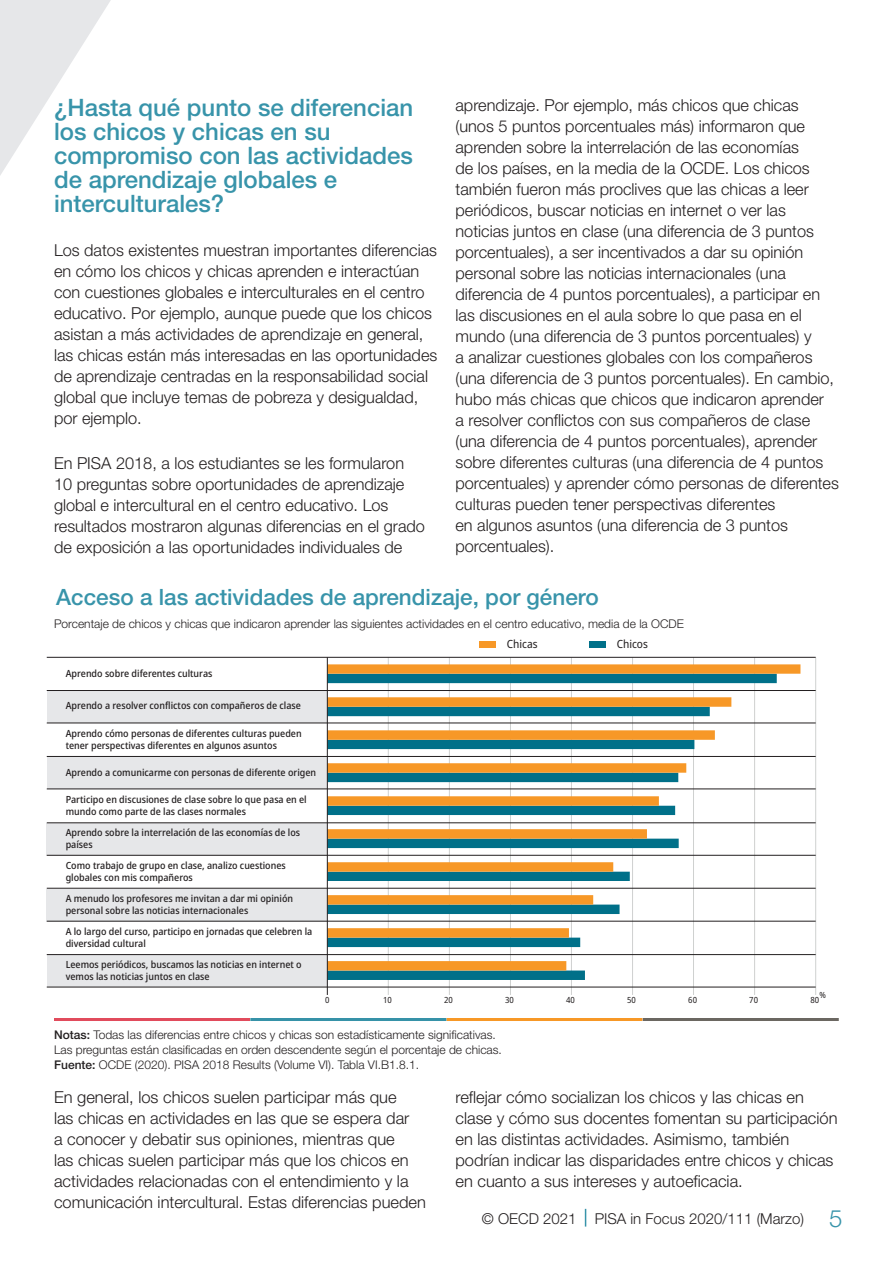
<style>
.page{position:relative;width:893px;height:1263px;background:#fff}
.page>*{position:absolute;margin:0;border:0;box-sizing:border-box;transform-origin:0 0}
.titre_1{font:500 24px/24px "Helvetica Neue LT Std";color:#3894aa}
.Titre_graph{font:500 22.5px "Helvetica Neue LT Std";color:#3894aa}
.titre_1-2{font:300 16.5px/21px "Helvetica Neue LT Std";color:#231f20}
.t1{font:300 15px "Helvetica Neue LT Std";color:#231f20}
.Source{font:300 12px "Helvetica Neue LT Std";color:#231f20}
.t2{font:semi-condensed 11.25px "Noto Sans";color:#231f20}
.t3{font:500 semi-condensed 9.9px/11.9px "Noto Sans";color:#231f20}
.t4{font:semi-condensed 8.4px "Noto Sans";color:#231f20}
.s1{font-weight:500}
.s2{font-size:24px;color:#3894aa}
</style>
<div class="page">
<svg style="left:0;top:0;width:111px;height:175px"></svg>
<svg style="left:585px;top:1209px;width:1px;height:17px"></svg>
<hr style="left:54px;top:1018px;width:196px;height:3px;background:#e14b5c">
<hr style="left:446px;top:1018px;width:196px;height:3px;background:#f79826">
<hr style="left:250px;top:1018px;width:196px;height:3px;background:#3692a8">
<hr style="left:643px;top:1018px;width:196px;height:3px;background:#6b6761">
<div style="left:47px;top:954px;width:280px;height:33px;background:#e6e7e9"></div>
<div style="left:46px;top:889px;width:281px;height:32px;background:#e6e7e9"></div>
<div style="left:46px;top:823px;width:281px;height:32px;background:#e6e7e9"></div>
<div style="left:47px;top:756px;width:280px;height:33px;background:#e6e7e9"></div>
<div style="left:47px;top:690px;width:280px;height:33px;background:#e6e7e9"></div>
<hr style="left:815px;top:657px;width:1px;height:338px;background:#cfd1d0">
<hr style="left:754px;top:657px;width:1px;height:338px;background:#cfd1d0">
<hr style="left:693px;top:657px;width:1px;height:338px;background:#cfd1d0">
<hr style="left:632px;top:657px;width:1px;height:338px;background:#cfd1d0">
<hr style="left:571px;top:657px;width:1px;height:338px;background:#cfd1d0">
<hr style="left:510px;top:657px;width:1px;height:338px;background:#cfd1d0">
<hr style="left:449px;top:657px;width:1px;height:338px;background:#cfd1d0">
<hr style="left:388px;top:657px;width:1px;height:338px;background:#cfd1d0">
<svg style="left:328px;top:970px;width:257px;height:10px;background:#137587"></svg>
<svg style="left:328px;top:664px;width:472px;height:306px"></svg>
<hr style="left:47px;top:987px;width:769px;height:1px;background:#231f20">
<hr style="left:47px;top:954px;width:769px;height:1px;background:#231f20">
<hr style="left:47px;top:921px;width:769px;height:1px;background:#231f20">
<hr style="left:47px;top:888px;width:769px;height:1px;background:#231f20">
<hr style="left:47px;top:855px;width:769px;height:1px;background:#231f20">
<hr style="left:47px;top:822px;width:769px;height:1px;background:#231f20">
<hr style="left:47px;top:789px;width:769px;height:1px;background:#231f20">
<hr style="left:47px;top:756px;width:769px;height:1px;background:#231f20">
<hr style="left:47px;top:723px;width:769px;height:1px;background:#231f20">
<hr style="left:47px;top:690px;width:769px;height:1px;background:#231f20">
<hr style="left:47px;top:657px;width:769px;height:1px;background:#231f20">
<div style="left:480px;top:641px;width:16px;height:7px;background:#f79827"></div>
<div style="left:590px;top:641px;width:16px;height:7px;background:#007089"></div>
<hr style="left:327px;top:657px;width:1px;height:338px;background:#231f20">
<p class="titre_1" style="left:54px;top:95px;width:361px">¿Hasta qué punto se diferencian los chicos y chicas en su compromiso con las actividades de aprendizaje globales e interculturales?</p>
<p class="titre_1-2" style="left:54px;top:240px;width:385px">Los datos existentes muestran importantes diferencias en cómo los chicos y chicas aprenden e interactúan con cuestiones globales e interculturales en el centro educativo. Por ejemplo, aunque puede que los chicos asistan a más actividades de aprendizaje en general, las chicas están más interesadas en las oportunidades de aprendizaje centradas en la responsabilidad social global que incluye temas de pobreza y desigualdad, por ejemplo.</p>
<p class="titre_1-2" style="left:54px;top:452px;width:372px">En PISA 2018, a los estudiantes se les formularon 10 preguntas sobre oportunidades de aprendizaje global e intercultural en el centro educativo. Los resultados mostraron algunas diferencias en el grado de exposición a las oportunidades individuales de</p>
<p class="titre_1-2" style="left:455px;top:94px;width:385px">aprendizaje. Por ejemplo, más chicos que chicas (unos 5 puntos porcentuales más) informaron que aprenden sobre la interrelación de las economías<br>de los países, en la media de la OCDE. Los chicos también fueron más proclives que las chicas a leer periódicos, buscar noticias en internet o ver las noticias juntos en clase (una diferencia de 3 puntos porcentuales), a ser incentivados a dar su opinión personal sobre las noticias internacionales (una diferencia de 4 puntos porcentuales), a participar en las discusiones en el aula sobre lo que pasa en el mundo (una diferencia de 3 puntos porcentuales) y<br>a analizar cuestiones globales con los compañeros (una diferencia de 3 puntos porcentuales). En cambio, hubo más chicas que chicos que indicaron aprender<br>a resolver conflictos con sus compañeros de clase (una diferencia de 4 puntos porcentuales), aprender sobre diferentes culturas (una diferencia de 4 puntos porcentuales) y aprender cómo personas de diferentes culturas pueden tener perspectivas diferentes<br>en algunos asuntos (una diferencia de 3 puntos porcentuales).</p>
<p class="Titre_graph" style="left:56px;top:583px;width:544px">Acceso a las actividades de aprendizaje, por género</p>
<p class="Source" style="left:54px;top:617px;width:631px">Porcentaje de chicos y chicas que indicaron aprender las siguientes actividades en el centro educativo, media de la OCDE</p>
<p class="t3" style="left:66px;top:668px;width:148px">Aprendo sobre diferentes culturas</p>
<p class="t3" style="left:66px;top:699px;width:237px">Aprendo a resolver conflictos con compañeros de clase</p>
<p class="t3" style="left:66px;top:728px;width:238px">Aprendo cómo personas de diferentes culturas pueden tener perspectivas diferentes en algunos asuntos</p>
<p class="t3" style="left:66px;top:766px;width:252px">Aprendo a comunicarme con personas de diferente origen</p>
<p class="t3" style="left:66px;top:794px;width:243px">Participo en discusiones de clase sobre lo que pasa en el mundo como parte de las clases normales</p>
<p class="t3" style="left:66px;top:827px;width:236px">Aprendo sobre la interrelación de las economías de los países</p>
<p class="t3" style="left:66px;top:860px;width:222px">Como trabajo de grupo en clase, analizo cuestiones globales con mis compañeros</p>
<p class="t3" style="left:66px;top:893px;width:229px">A menudo los profesores me invitan a dar mi opinión personal sobre las noticias internacionales</p>
<p class="t3" style="left:66px;top:926px;width:248px">A lo largo del curso, participo en jornadas que celebren la diversidad cultural</p>
<p class="t3" style="left:66px;top:958px;width:238px">Leemos periódicos, buscamos las noticias en internet o vemos las noticias juntos en clase</p>
<p class="t2" style="left:507px;top:636px;width:32px">Chicas</p>
<p class="t2" style="left:617px;top:636px;width:33px">Chicos</p>
<p class="t4" style="left:819px;top:988px;width:8px">%</p>
<p class="t4" style="left:325px;top:994px;width:6px">0</p>
<p class="t4" style="left:383px;top:994px;width:10px">10</p>
<p class="t4" style="left:444px;top:994px;width:10px">20</p>
<p class="t4" style="left:505px;top:994px;width:10px">30</p>
<p class="t4" style="left:566px;top:994px;width:10px">40</p>
<p class="t4" style="left:627px;top:994px;width:10px">50</p>
<p class="t4" style="left:688px;top:994px;width:10px">60</p>
<p class="t4" style="left:749px;top:994px;width:10px">70</p>
<p class="t4" style="left:810px;top:994px;width:10px">80</p>
<p class="Source" style="left:54px;top:1027px;width:443px"><span class="s1">Notas:</span> Todas las diferencias entre chicos y chicas son estadísticamente significativas.</p>
<p class="Source" style="left:54px;top:1042px;width:449px">Las preguntas están clasificadas en orden descendente según el porcentaje de chicas.</p>
<p class="Source" style="left:54px;top:1057px;width:367px"><span class="s1">Fuente:</span> OCDE (2020). PISA 2018 Results (Volume VI). Tabla VI.B1.8.1.</p>
<p class="titre_1-2" style="left:54px;top:1086px;width:373px">En general, los chicos suelen participar más que<br>las chicas en actividades en las que se espera dar<br>a conocer y debatir sus opiniones, mientras que<br>las chicas suelen participar más que los chicos en actividades relacionadas con el entendimiento y la comunicación intercultural. Estas diferencias pueden</p>
<p class="titre_1-2" style="left:455px;top:1086px;width:384px">reflejar cómo socializan los chicos y las chicas en clase y cómo sus docentes fomentan su participación en las distintas actividades. Asimismo, también podrían indicar las disparidades entre chicos y chicas en cuanto a sus intereses y autoeficacia.</p>
<p class="t1" style="left:482px;top:1210px;width:362px">© OECD 2021 PISA in Focus 2020/111 (Marzo) <span class="s2">5</span></p>
</div>
